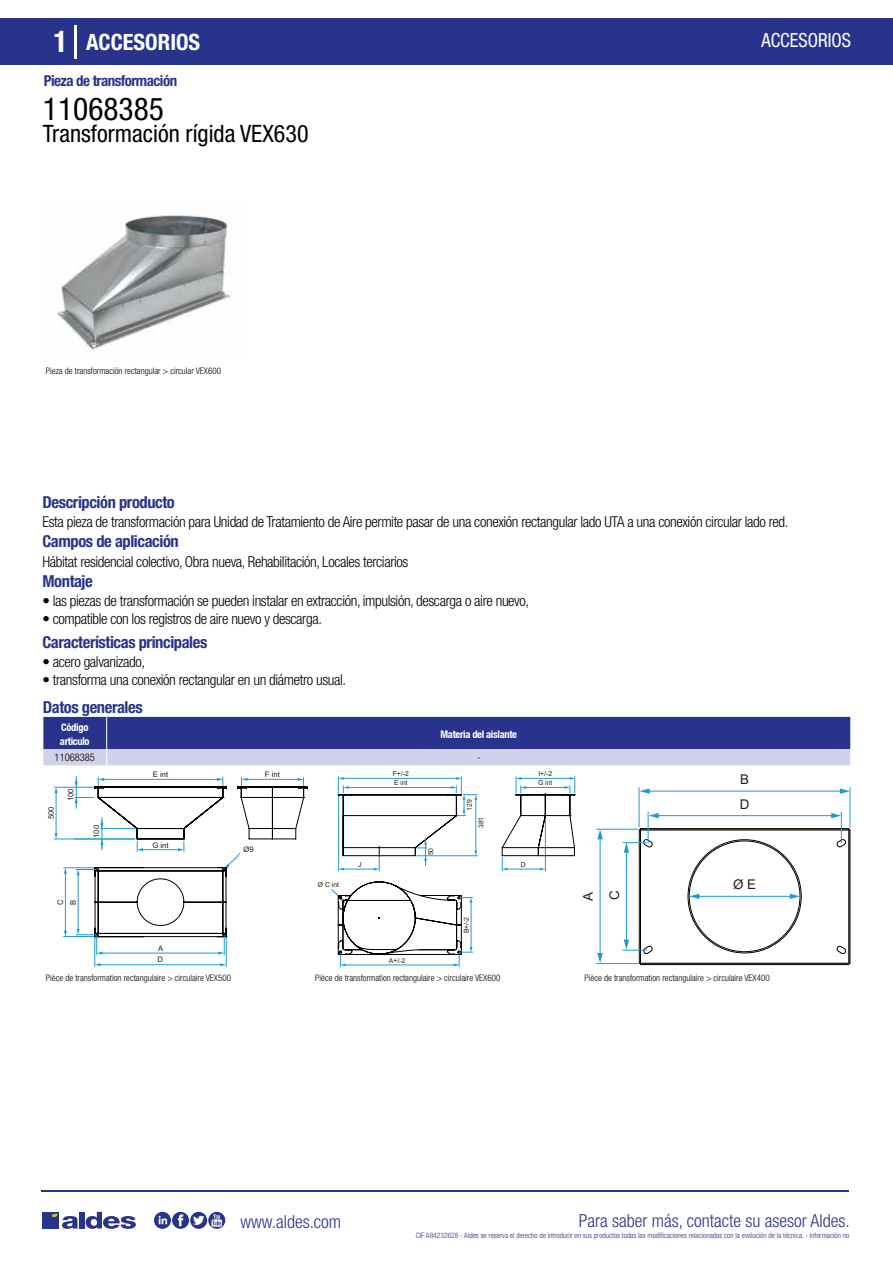
<style>
.page{position:relative;width:893px;height:1263px;background:#fff}
.page>*{position:absolute;margin:0;border:0;box-sizing:border-box;transform-origin:0 0}
.t1{font:condensed 31.5px "Helvetica Neue LT Std";color:#000}
.t2{font:condensed 24px "Helvetica Neue LT Std";color:#000}
.t3{font:700 condensed 22.5px "Helvetica Neue LT Std";color:#fff}
.t4{font:condensed 19.5px "Helvetica Neue LT Std";color:#fff;scale:.95 1}
.t5{font:300 condensed 18px "Helvetica Neue";color:#28348b}
.t6{font:700 condensed 16.5px "Helvetica Neue LT Std";letter-spacing:-.025em;color:#28348b}
.t7{font:300 condensed 15px "Helvetica Neue LT Std";letter-spacing:-.025em;color:#000}
.t8{font:700 condensed 15px "Helvetica Neue LT Std";letter-spacing:-.035em;color:#28348b}
.t9{font:13.35px/24.5px "Arial";color:#1e1e1c}
.t10{font:700 condensed 10.5px/13.5px "Helvetica Neue";letter-spacing:-.03em;color:#fff}
.t11{font:300 condensed 10.5px "Helvetica Neue";color:#000}
.t12{font:300 condensed 9px "Helvetica Neue";color:#000}
.t13{font:7.65px/12.8px "Arial";color:#1e1e1c}
.t14{font:300 condensed 7.5px "Helvetica Neue";color:#28348b}
.t15{font:6.75px "Arial";color:#1e1e1c}
.s1{font-size:30px}
</style>
<div class="page">
<div style="left:0;top:18px;width:893px;height:46px;background:#28348b"></div>
<hr style="left:74px;top:25px;width:2px;height:33px;background:#fff">
<img style="left:57px;top:215px;width:175px;height:136px">
<svg style="left:43px;top:717px;width:808px;height:49px;background:#646bac"></svg>
<hr style="left:56px;top:792px;width:1px;height:42px;background:#1c9bd7">
<svg style="left:55px;top:833px;width:3px;height:6px"></svg>
<hr style="left:54px;top:787px;width:40px;height:1px;background:#1c9bd7">
<hr style="left:54px;top:839px;width:81px;height:1px;background:#1c9bd7">
<hr style="left:65px;top:872px;width:1px;height:60px;background:#1c9bd7">
<svg style="left:64px;top:868px;width:3px;height:5px"></svg>
<hr style="left:63px;top:867px;width:31px;height:1px;background:#1c9bd7">
<hr style="left:63px;top:936px;width:31px;height:1px;background:#1c9bd7">
<svg style="left:74px;top:776px;width:233px;height:191px"></svg>
<svg style="left:331px;top:776px;width:245px;height:191px"></svg>
<hr style="left:648px;top:791px;width:194px;height:1px;background:#1c9bd7">
<svg style="left:840px;top:788px;width:9px;height:6px"></svg>
<svg style="left:640px;top:788px;width:10px;height:6px"></svg>
<hr style="left:849px;top:787px;width:1px;height:40px;background:#1c9bd7">
<hr style="left:639px;top:787px;width:1px;height:40px;background:#1c9bd7">
<div style="left:639px;top:829px;width:2px;height:134px;border:1px solid #000"></div>
<div style="left:640px;top:828px;width:209px;height:2px;border:1px solid #000"></div>
<div style="left:640px;top:963px;width:209px;height:2px;border:1px solid #000"></div>
<svg style="left:688px;top:829px;width:162px;height:135px"></svg>
<hr style="left:657px;top:815px;width:176px;height:1px;background:#1c9bd7">
<svg style="left:831px;top:813px;width:10px;height:5px"></svg>
<svg style="left:649px;top:813px;width:10px;height:5px"></svg>
<hr style="left:841px;top:812px;width:1px;height:31px;background:#1c9bd7">
<hr style="left:648px;top:812px;width:1px;height:31px;background:#1c9bd7">
<hr style="left:600px;top:837px;width:1px;height:118px;background:#1c9bd7">
<svg style="left:597px;top:830px;width:6px;height:9px"></svg>
<svg style="left:597px;top:953px;width:6px;height:10px"></svg>
<hr style="left:596px;top:829px;width:42px;height:1px;background:#1c9bd7">
<hr style="left:596px;top:963px;width:42px;height:1px;background:#1c9bd7">
<hr style="left:626px;top:851px;width:1px;height:90px;background:#1c9bd7">
<svg style="left:623px;top:839px;width:30px;height:14px"></svg>
<svg style="left:623px;top:939px;width:29px;height:15px"></svg>
<hr style="left:41px;top:1190px;width:808px;height:1px;background:#28348b">
<svg style="left:154px;top:1212px;width:71px;height:17px"></svg>
<div style="left:42px;top:1212px;width:17px;height:16px;background:#28348b"></div>
<div style="left:79px;top:1212px;width:5px;height:16px;background:#28348b"></div>
<svg style="left:86px;top:1212px;width:50px;height:17px"></svg>
<svg style="left:52px;top:1213px;width:26px;height:16px"></svg>
<h3 class="t3" style="left:54px;top:28px;width:148px"><span class="s1">1</span> ACCESORIOS</h3>
<h3 class="t4" style="left:761px;top:29px;width:96px">ACCESORIOS</h3>
<p class="t8" style="left:44px;top:71px;width:135px">Pieza de transformación</p>
<h1 class="t1" style="left:43px;top:91px;width:122px">11068385</h1>
<h2 class="t2" style="left:43px;top:120px;width:267px">Transformación rígida VEX630</h2>
<p class="t12" style="left:46px;top:365px;width:177px">Pieza de transformación rectangular &gt; circular VEX600</p>
<p class="t12" style="left:208px;top:365px;width:6px">5</p>
<p class="t6" style="left:43px;top:492px;width:134px">Descripción producto</p>
<p class="t6" style="left:43px;top:531px;width:138px">Campos de aplicación</p>
<p class="t6" style="left:43px;top:571px;width:52px">Montaje</p>
<p class="t7" style="left:43px;top:513px;width:747px">Esta pieza de transformación para Unidad de Tratamiento de Aire permite pasar de una conexión rectangular lado UTA a una conexión circular lado red.</p>
<p class="t7" style="left:43px;top:553px;width:367px">Hábitat residencial colectivo, Obra nueva, Rehabilitación, Locales terciarios</p>
<p class="t7" style="left:43px;top:592px;width:488px">• las piezas de transformación se pueden instalar en extracción, impulsión, descarga o aire nuevo,</p>
<p class="t7" style="left:43px;top:610px;width:281px">• compatible con los registros de aire nuevo y descarga.</p>
<p class="t6" style="left:43px;top:632px;width:166px">Características principales</p>
<p class="t7" style="left:43px;top:653px;width:104px">• acero galvanizado,</p>
<p class="t7" style="left:43px;top:671px;width:305px">• transforma una conexión rectangular en un diámetro usual.</p>
<p class="t6" style="left:43px;top:697px;width:101px">Datos generales</p>
<p class="t10" style="left:60px;top:721px;width:31px">Código articulo</p>
<p class="t10" style="left:440px;top:727px;width:78px">Materia del aislante</p>
<p class="t11" style="left:55px;top:752px;width:42px">11068385</p>
<p class="t11" style="left:477px;top:752px;width:5px">-</p>
<p class="t13" style="left:45px;top:819px;width:14px;rotate:-90deg">500</p>
<p class="t13" style="left:64px;top:801px;width:14px;rotate:-90deg">100</p>
<p class="t13" style="left:90px;top:838px;width:14px;rotate:-90deg">100</p>
<p class="t13" style="left:54px;top:905px;width:7px;rotate:-90deg">C<br>B</p>
<p class="t13" style="left:153px;top:768px;width:17px">E int</p>
<p class="t13" style="left:265px;top:768px;width:16px">F int</p>
<p class="t13" style="left:152px;top:839px;width:18px">G int</p>
<p class="t13" style="left:158px;top:942px;width:7px">A</p>
<p class="t13" style="left:158px;top:953px;width:7px">D</p>
<p class="t13" style="left:244px;top:843px;width:12px">Ø9</p>
<p class="t15" style="left:318px;top:880px;width:23px">Ø C int</p>
<p class="t15" style="left:393px;top:769px;width:18px">F+/-2</p>
<p class="t15" style="left:538px;top:769px;width:15px">I+/-2</p>
<p class="t15" style="left:394px;top:778px;width:15px">E int</p>
<p class="t15" style="left:538px;top:778px;width:16px">G int</p>
<p class="t15" style="left:465px;top:811px;width:13px;rotate:-90deg">129</p>
<p class="t15" style="left:426px;top:855px;width:9px;rotate:-90deg">50</p>
<p class="t15" style="left:476px;top:828px;width:13px;rotate:-90deg">381</p>
<p class="t15" style="left:358px;top:860px;width:5px">J</p>
<p class="t15" style="left:521px;top:860px;width:6px">D</p>
<p class="t15" style="left:389px;top:956px;width:18px">A+/-2</p>
<p class="t15" style="left:462px;top:933px;width:18px;rotate:-90deg">B+/-2</p>
<p class="t9" style="left:575px;top:900px;width:12px;line-height:26.4px;rotate:-90deg">A<br>C</p>
<p class="t9" style="left:740px;top:767px;width:11px">B<br>D</p>
<p class="t9" style="left:733px;top:872px;width:25px">Ø E</p>
<p class="t12" style="left:46px;top:972px;width:187px">Pièce de transformation rectangulaire &gt; circulaire VEX500</p>
<p class="t12" style="left:315px;top:972px;width:187px">Pièce de transformation rectangulaire &gt; circulaire VEX600</p>
<p class="t12" style="left:584px;top:972px;width:187px">Pièce de transformation rectangulaire &gt; circulaire VEX400</p>
<p class="t5" style="left:240px;top:1211px;width:102px">www.aldes.com</p>
<p class="t5" style="left:579px;top:1211px;width:272px">Para saber más, contacte su asesor Aldes.</p>
<p class="t14" style="left:416px;top:1230px;width:435px">CIF A84232628 - Aldes se reserva el derecho de introducir en sus productos todas las modificaciones relacionadas con la evolución de la técnica. - Información no</p>
</div>
